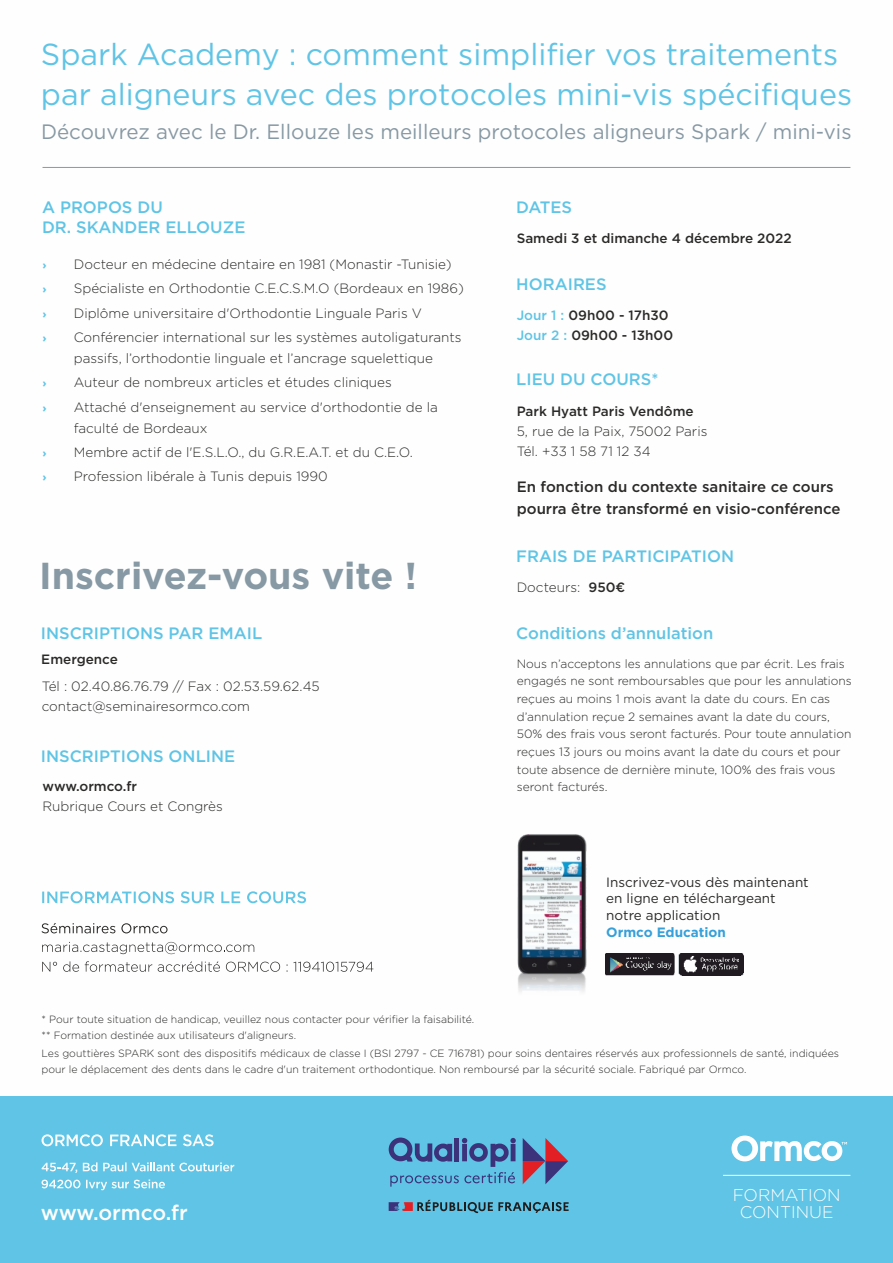
<style>
.page{position:relative;width:893px;height:1263px;background:#fff}
.page>*{position:absolute;margin:0;border:0;box-sizing:border-box;transform-origin:0 0}
.t1{font:700 37.5px "Gotham";color:#8799a4}
.t2{font:30.45px/40.5px "Gotham";color:#5fc4e5}
.t3{font:500 21px "Gotham";color:#fefefe}
.t4{font:20.85px "Gotham";color:#8799a4}
.t5{font:300 16.95px/17.1px "Gotham";color:#fefefe;text-align:center}
.t6{font:500 16.5px/19.8px "Gotham";color:#5fc4e5}
.t7{font:500 15px/22px "Gotham";color:#2b2a29}
.t8{font:300 13.5px/20px "Gotham";color:#2b2a29}
.t9{font:500 13.5px/20px "Gotham";color:#2b2a29}
.t10{font:13.5px/17px "Gotham";color:#2b2a29}
.t11{font:700 13.5px "Gotham";color:#35a0da}
.t12{font:300 12px/17.7px "Gotham";color:#2b2a29}
.t13{font:700 11.55px "Gotham";color:#5fc4e5}
.t14{font:300 10.5px/15.5px "Gotham";color:#2b2a29}
.s1{color:#5fc4e5}
.s2{font-weight:500}
</style>
<div class="page">
<div style="left:0;top:1096px;width:893px;height:167px;background:#5fc4e5"></div>
<hr style="left:43px;top:167px;width:807px;height:1px;background:#8799a4">
<svg style="left:42px;top:891px;width:264px;height:12px"></svg>
<svg style="left:41px;top:923px;width:127px;height:10px"></svg>
<svg style="left:42px;top:942px;width:212px;height:12px"></svg>
<svg style="left:42px;top:961px;width:331px;height:11px"></svg>
<svg style="left:41px;top:1134px;width:173px;height:12px"></svg>
<svg style="left:41px;top:1162px;width:193px;height:11px"></svg>
<svg style="left:41px;top:1179px;width:124px;height:11px"></svg>
<svg style="left:731px;top:1135px;width:116px;height:26px"></svg>
<hr style="left:723px;top:1175px;width:127px;height:1px;background:#fefefe">
<svg style="left:523px;top:1138px;width:45px;height:46px"></svg>
<svg style="left:389px;top:1137px;width:127px;height:50px"></svg>
<svg style="left:389px;top:1200px;width:180px;height:13px"></svg>
<img style="left:517px;top:834px;width:89px;height:158px">
<img style="left:678px;top:953px;width:66px;height:23px">
<img style="left:606px;top:953px;width:68px;height:23px">
<h2 class="t2" style="left:41px;top:36px;width:813px">Spark Academy : comment simplifier vos traitements par aligneurs avec des protocoles mini-vis spécifiques</h2>
<h3 class="t4" style="left:41px;top:122px;width:812px">Découvrez avec le Dr. Ellouze les meilleurs protocoles aligneurs Spark / mini-vis</h3>
<p class="t6" style="left:42px;top:198px;width:205px">A PROPOS DU<br>DR. SKANDER ELLOUZE</p>
<p class="t13" style="left:43px;top:260px;width:6px">›</p>
<p class="t8" style="left:74px;top:255px;width:379px">Docteur en médecine dentaire en 1981 (Monastir -Tunisie)</p>
<p class="t13" style="left:43px;top:284px;width:6px">›</p>
<p class="t8" style="left:74px;top:279px;width:392px">Spécialiste en Orthodontie C.E.C.S.M.O (Bordeaux en 1986)</p>
<p class="t13" style="left:43px;top:308px;width:6px">›</p>
<p class="t8" style="left:74px;top:304px;width:350px">Diplôme universitaire d'Orthodontie Linguale Paris V</p>
<p class="t13" style="left:43px;top:333px;width:6px">›</p>
<p class="t8" style="left:74px;top:327px;width:389px;line-height:21px">Conférencier international sur les systèmes autoligaturants passifs, l’orthodontie linguale et l’ancrage squelettique</p>
<p class="t13" style="left:43px;top:378px;width:6px">›</p>
<p class="t8" style="left:74px;top:373px;width:320px">Auteur de nombreux articles et études cliniques</p>
<p class="t13" style="left:43px;top:402px;width:6px">›</p>
<p class="t8" style="left:74px;top:397px;width:365px;line-height:21px">Attaché d'enseignement au service d'orthodontie de la faculté de Bordeaux</p>
<p class="t13" style="left:43px;top:448px;width:6px">›</p>
<p class="t8" style="left:74px;top:443px;width:341px">Membre actif de l'E.S.L.O., du G.R.E.A.T. et du C.E.O.</p>
<p class="t13" style="left:43px;top:472px;width:6px">›</p>
<p class="t8" style="left:74px;top:467px;width:256px">Profession libérale à Tunis depuis 1990</p>
<h1 class="t1" style="left:39px;top:559px;width:379px">Inscrivez-vous vite !</h1>
<p class="t6" style="left:41px;top:624px;width:223px">INSCRIPTIONS PAR EMAIL</p>
<p class="t9" style="left:41px;top:650px;width:78px">Emergence</p>
<p class="t8" style="left:42px;top:677px;width:280px">Tél : 02.40.86.76.79 // Fax : 02.53.59.62.45 contact@seminairesormco.com</p>
<p class="t6" style="left:41px;top:747px;width:196px">INSCRIPTIONS ONLINE</p>
<p class="t9" style="left:43px;top:777px;width:96px">www.ormco.fr</p>
<p class="t8" style="left:43px;top:797px;width:182px">Rubrique Cours et Congrès</p>
<p class="t14" style="left:41px;top:1012px;width:434px">* Pour toute situation de handicap, veuillez nous contacter pour vérifier la faisabilité. ** Formation destinée aux utilisateurs d'aligneurs.</p>
<p class="t6" style="left:516px;top:198px;width:57px">DATES</p>
<p class="t9" style="left:517px;top:229px;width:276px">Samedi 3 et dimanche 4 décembre 2022</p>
<p class="t6" style="left:516px;top:275px;width:92px">HORAIRES</p>
<p class="t9" style="left:517px;top:306px;width:158px"><span class="s1">Jour 1 :</span> 09h00 - 17h30<br><span class="s1">Jour 2 :</span> 09h00 - 13h00</p>
<p class="t6" style="left:516px;top:370px;width:144px">LIEU DU COURS*</p>
<p class="t9" style="left:517px;top:402px;width:178px">Park Hyatt Paris Vendôme</p>
<p class="t8" style="left:517px;top:422px;width:192px">5, rue de la Paix, 75002 Paris<br>Tél. +33 1 58 71 12 34</p>
<p class="t7" style="left:517px;top:477px;width:325px">En fonction du contexte sanitaire ce cours pourra être transformé en visio-conférence</p>
<p class="t6" style="left:516px;top:547px;width:219px">FRAIS DE PARTICIPATION</p>
<p class="t8" style="left:517px;top:578px;width:110px">Docteurs: <span class="s2">950€</span></p>
<p class="t6" style="left:516px;top:624px;width:199px">Conditions d’annulation</p>
<p class="t12" style="left:517px;top:655px;width:337px">Nous n’acceptons les annulations que par écrit. Les frais engagés ne sont remboursables que pour les annulations reçues au moins 1 mois avant la date du cours. En cas d’annulation reçue 2 semaines avant la date du cours, 50% des frais vous seront facturés. Pour toute annulation reçues 13 jours ou moins avant la date du cours et pour toute absence de dernière minute, 100% des frais vous seront facturés.</p>
<p class="t10" style="left:606px;top:874px;width:204px">Inscrivez-vous dès maintenant en ligne en téléchargeant notre application</p>
<p class="t11" style="left:606px;top:926px;width:121px">Ormco Education</p>
<p class="t14" style="left:41px;top:1046px;width:799px">Les gouttières SPARK sont des dispositifs médicaux de classe I (BSI 2797 - CE 716781) pour soins dentaires réservés aux professionnels de santé, indiquées pour le déplacement des dents dans le cadre d'un traitement orthodontique. Non remboursé par la sécurité sociale. Fabriqué par Ormco.</p>
<h3 class="t3" style="left:41px;top:1203px;width:148px">www.ormco.fr</h3>
<p class="t5" style="left:733px;top:1188px;width:109px">FORMATION<br>CONTINUE</p>
</div>
